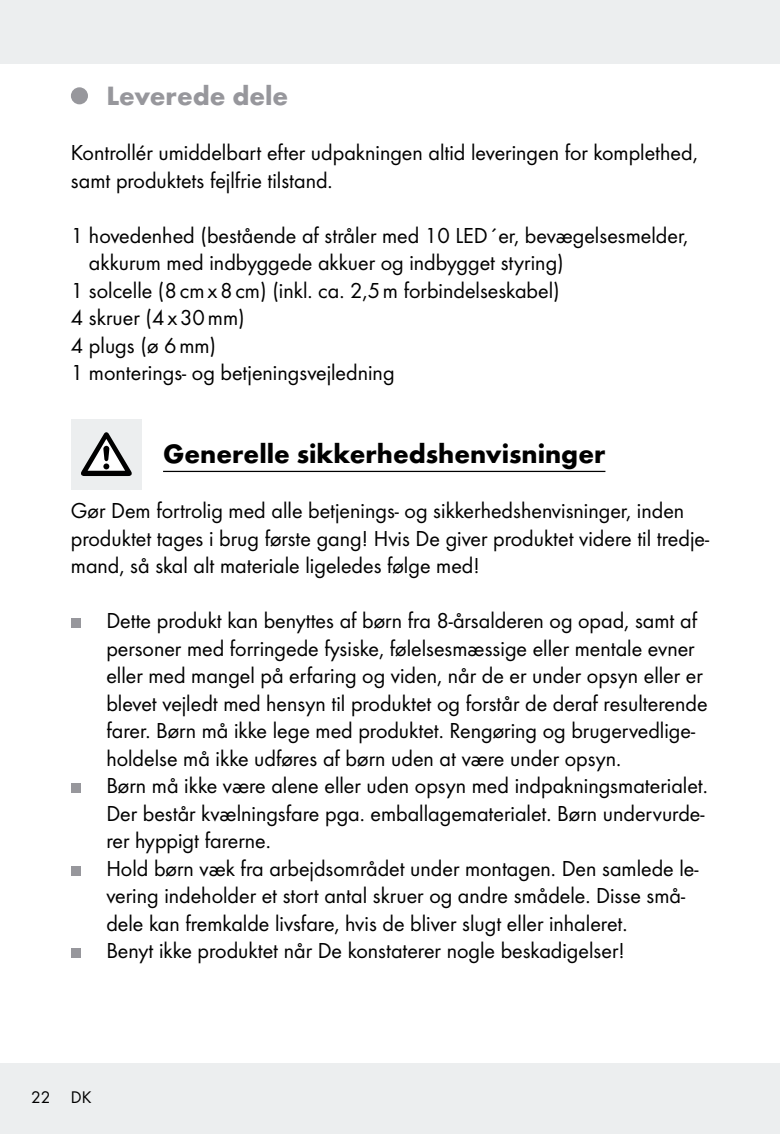
<style>
.page{position:relative;width:780px;height:1134px;background:#fff}
.page>*{position:absolute;margin:0;border:0;box-sizing:border-box;transform-origin:0 0}
.t1{font:700 27.5px "Futura";color:#000}
.t2{font:700 27.5px "Futura";color:#97979c}
.t3{font:22.5px/27.5px "Futura Boo";color:#000}
.t4{font:17.5px "Futura Boo";color:#000}
</style>
<div class="page">
<div style="left:0;top:0;width:780px;height:64px;background:#eceeef"></div>
<div style="left:0;top:1063px;width:780px;height:71px;background:#eceeef"></div>
<hr style="left:163px;top:471px;width:442px;height:1px;background:#000">
<div style="left:71px;top:87px;width:17px;height:17px;background:#97979c;border-radius:50%"></div>
<div style="left:71px;top:419px;width:71px;height:71px;background:#eceeef"></div>
<svg style="left:81px;top:432px;width:51px;height:44px"></svg>
<div style="left:71px;top:618px;width:9px;height:10px;background:#97979c"></div>
<div style="left:71px;top:783px;width:9px;height:10px;background:#97979c"></div>
<div style="left:71px;top:866px;width:9px;height:9px;background:#97979c"></div>
<div style="left:71px;top:948px;width:9px;height:10px;background:#97979c"></div>
<p class="t2" style="left:106px;top:79px;width:183px">Leverede dele</p>
<p class="t3" style="left:71px;top:139px;width:628px">Kontrollér umiddelbart efter udpakningen altid leveringen for komplethed, samt produktets fejlfrie tilstand.</p>
<p class="t3" style="left:71px;top:222px;width:619px">1 hovedenhed (bestående af stråler med 10 LED´er, bevægelsesmelder,</p>
<p class="t3" style="left:89px;top:249px;width:476px">akkurum med indbyggede akkuer og indbygget styring)</p>
<p class="t3" style="left:71px;top:277px;width:490px">1 solcelle (8cmx8cm) (inkl. ca. 2,5m forbindelseskabel)</p>
<p class="t3" style="left:71px;top:304px;width:175px">4 skruer (4x30mm)</p>
<p class="t3" style="left:71px;top:332px;width:147px">4 plugs (ø 6mm)</p>
<p class="t3" style="left:71px;top:359px;width:325px">1 monterings- og betjeningsvejledning</p>
<p class="t1" style="left:163px;top:437px;width:444px">Generelle sikkerhedshenvisninger</p>
<p class="t3" style="left:71px;top:497px;width:639px">Gør Dem fortrolig med alle betjenings- og sikkerhedshenvisninger, inden produktet tages i brug første gang! Hvis De giver produktet videre til tredje&shy;mand, så skal alt materiale ligeledes følge med!</p>
<p class="t3" style="left:106px;top:607px;width:603px">Dette produkt kan benyttes af børn fra 8-årsalderen og opad, samt af personer med forringede fysiske, følelsesmæssige eller mentale evner eller med mangel på erfaring og viden, når de er under opsyn eller er blevet vejledt med hensyn til produktet og forstår de deraf resulterende farer. Børn må ikke lege med produktet. Rengøring og brugervedlige&shy;holdelse må ikke udføres af børn uden at være under opsyn.<br>Børn må ikke være alene eller uden opsyn med indpakningsmaterialet.<br>Der består kvælningsfare pga. emballagematerialet. Børn undervurde&shy;rer hyppigt farerne.<br>Hold børn væk fra arbejdsområdet under montagen. Den samlede le&shy;vering indeholder et stort antal skruer og andre smådele. Disse små&shy;dele kan fremkalde livsfare, hvis de bliver slugt eller inhaleret.<br>Benyt ikke produktet når De konstaterer nogle beskadigelser!</p>
<p class="t4" style="left:31px;top:1086px;width:62px">22 DK</p>
</div>
